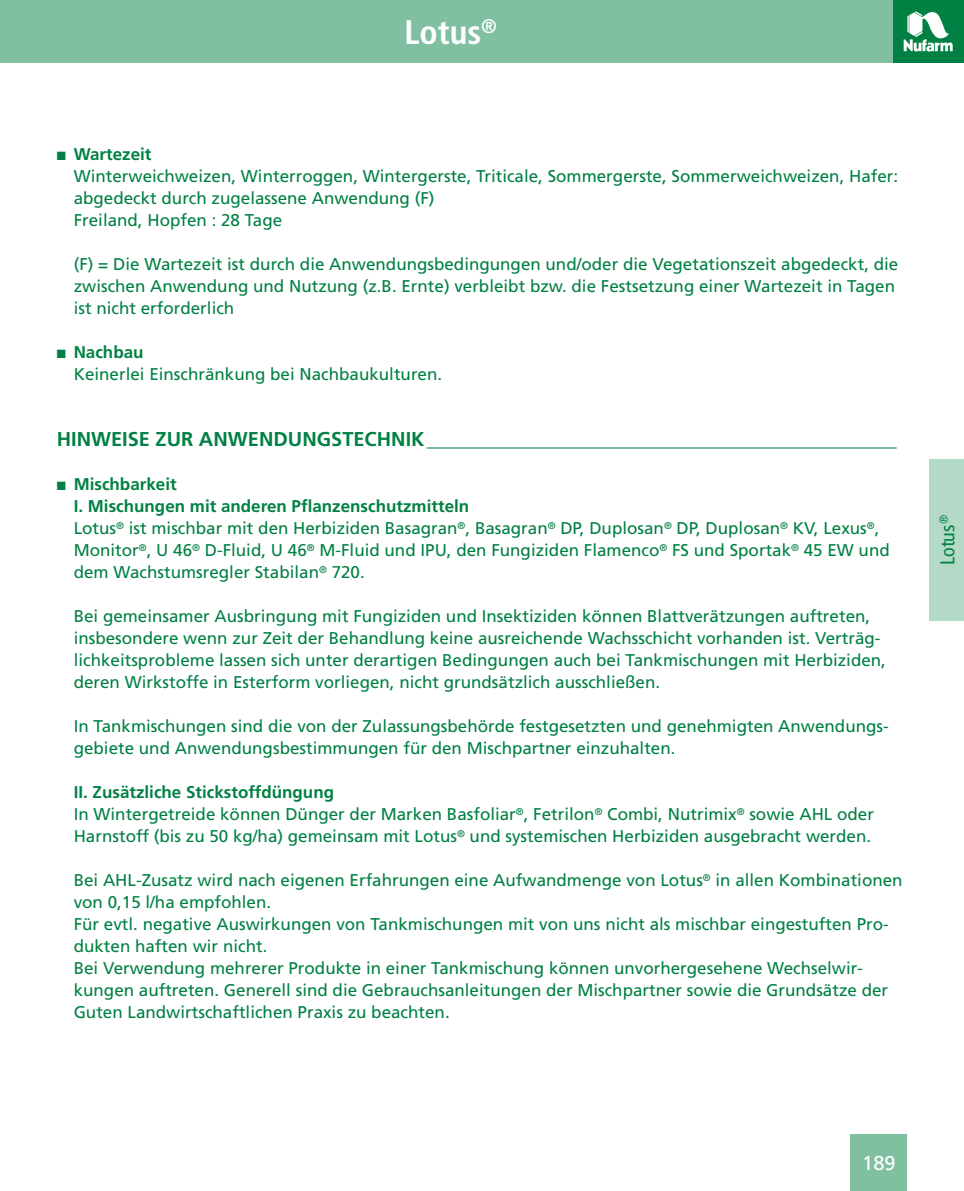
<style>
.page{position:relative;width:964px;height:1191px;background:#fff}
.page>*{position:absolute;margin:0;border:0;box-sizing:border-box;transform-origin:0 0}
.t1{font:700 condensed 34px "Frutiger";color:#fff}
.t2{font:700 20px "Frutiger";color:#008143}
.t3{font:condensed 20px "Frutiger";color:#008143}
.t4{font:20px "Frutiger";color:#fff}
.t5{font:17px/22px "Frutiger";color:#008143}
.s1{font-weight:700}
</style>
<div class="page">
<div style="left:0;top:0;width:964px;height:62px;background:#80c0a1"></div>
<div style="left:893px;top:0;width:71px;height:62px;background:#008143"></div>
<svg style="left:903px;top:11px;width:49px;height:41px"></svg>
<div style="left:850px;top:1134px;width:57px;height:57px;background:#80c0a1"></div>
<div style="left:930px;top:459px;width:34px;height:162px;background:#b3d9c7"></div>
<h1 class="t1" style="left:404px;top:12px;width:94px">Lotus<sup>®</sup></h1>
<p class="t5" style="left:74px;top:143px;width:826px;text-indent:-17px">■ <span class="s1">Wartezeit<br></span>Winterweichweizen, Winterroggen, Wintergerste, Triticale, Sommergerste, Sommerweichweizen, Hafer: abgedeckt durch zugelassene Anwendung (F)<br>Freiland, Hopfen : 28 Tage</p>
<p class="t5" style="left:74px;top:253px;width:826px">(F) = Die Wartezeit ist durch die Anwendungsbedingungen und/oder die Vegetationszeit abgedeckt, die zwischen Anwendung und Nutzung (z.B. Ernte) verbleibt bzw. die Festsetzung einer Wartezeit in Tagen ist nicht erforderlich</p>
<p class="t5" style="left:74px;top:341px;width:370px;text-indent:-17px">■ <span class="s1">Nachbau<br></span>Keinerlei Einschränkung bei Nachbaukulturen.</p>
<p class="t2" style="left:57px;top:427px;width:841px">HINWEISE ZUR ANWENDUNGSTECHNIK_______________________________________________</p>
<p class="t5" style="left:74px;top:473px;width:817px;text-indent:-17px">■ <span class="s1">Mischbarkeit<br>I. Mischungen mit anderen Pflanzenschutzmitteln<br></span>Lotus<sup>®</sup> ist mischbar mit den Herbiziden Basagran<sup>®</sup>, Basagran<sup>®</sup> DP, Duplosan<sup>®</sup> DP, Duplosan<sup>®</sup> KV, Lexus<sup>®</sup>, Monitor<sup>®</sup>, U 46<sup>®</sup> D-Fluid, U 46<sup>®</sup> M-Fluid und IPU, den Fungiziden Flamenco<sup>®</sup> FS und Sportak<sup>®</sup> 45 EW und dem Wachstumsregler Stabilan<sup>®</sup> 720.</p>
<p class="t5" style="left:74px;top:605px;width:814px">Bei gemeinsamer Ausbringung mit Fungiziden und Insektiziden können Blattverätzungen auftreten, insbesondere wenn zur Zeit der Behandlung keine ausreichende Wachsschicht vorhanden ist. Verträg&shy;lichkeitsprobleme lassen sich unter derartigen Bedingungen auch bei Tankmischungen mit Herbiziden, deren Wirkstoffe in Esterform vorliegen, nicht grundsätzlich ausschließen.</p>
<p class="t5" style="left:74px;top:715px;width:816px">In Tankmischungen sind die von der Zulassungsbehörde festgesetzten und genehmigten Anwendungs&shy;gebiete und Anwendungsbestimmungen für den Mischpartner einzuhalten.</p>
<p class="t5" style="left:74px;top:781px;width:802px"><span class="s1">II. Zusätzliche Stickstoffdüngung<br></span>In Wintergetreide können Dünger der Marken Basfoliar<sup>®</sup>, Fetrilon<sup>®</sup> Combi, Nutrimix<sup>®</sup> sowie AHL oder<br>Harnstoff (bis zu 50 kg/ha) gemeinsam mit Lotus<sup>®</sup> und systemischen Herbiziden ausgebracht werden.</p>
<p class="t5" style="left:74px;top:869px;width:830px">Bei AHL-Zusatz wird nach eigenen Erfahrungen eine Aufwandmenge von Lotus<sup>®</sup> in allen Kombinationen von 0,15 l/ha empfohlen.<br>Für evtl. negative Auswirkungen von Tankmischungen mit von uns nicht als mischbar eingestuften Pro&shy;dukten haften wir nicht.<br>Bei Verwendung mehrerer Produkte in einer Tankmischung können unvorhergesehene Wechselwir&shy;kungen auftreten. Generell sind die Gebrauchsanleitungen der Mischpartner sowie die Grundsätze der Guten Landwirtschaftlichen Praxis zu beachten.</p>
<p class="t3" style="left:936px;top:565px;width:52px;rotate:-90deg">Lotus<sup>®</sup></p>
<p class="t4" style="left:862px;top:1151px;width:35px">189</p>
</div>
